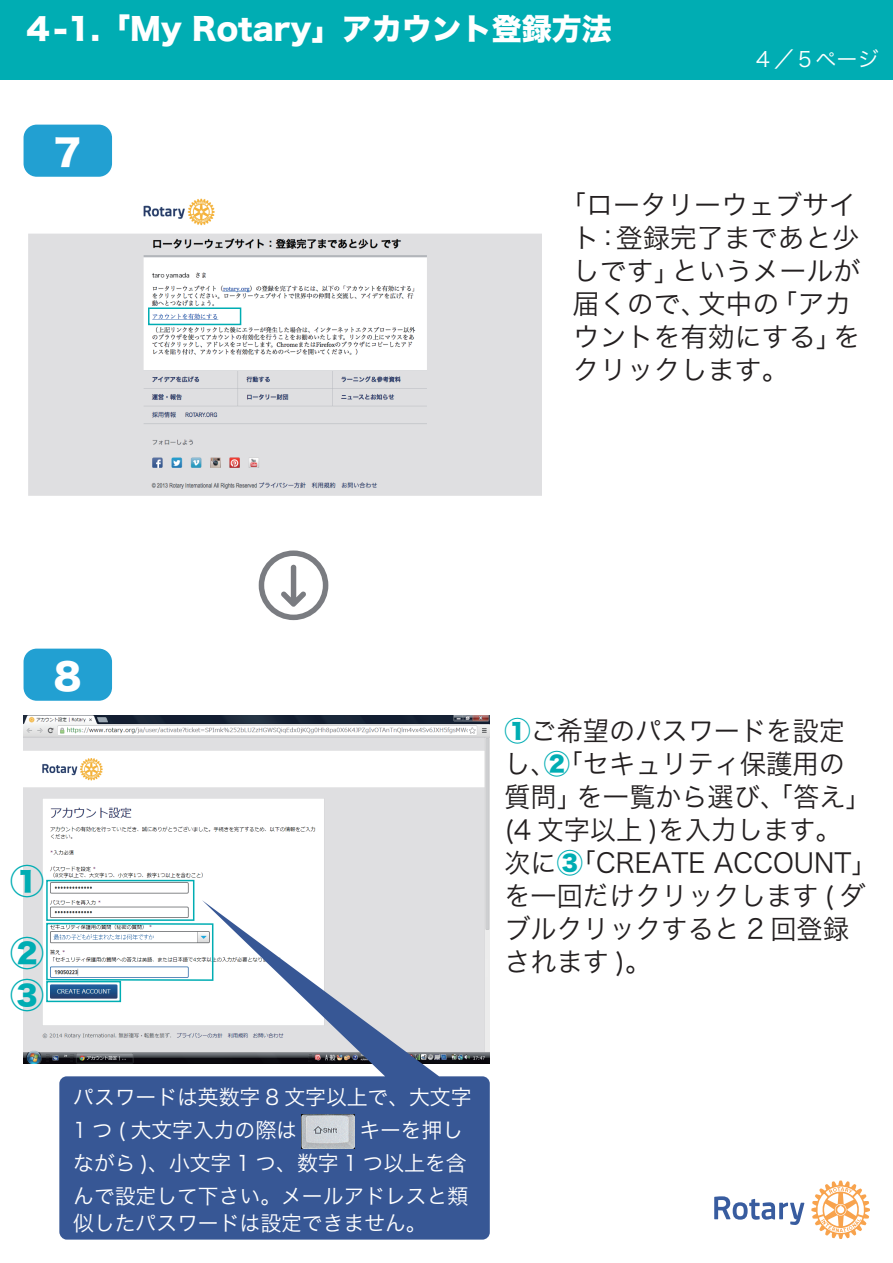
<style>
.page{position:relative;width:893px;height:1263px;background:#fff}
.page>*{position:absolute;margin:0;border:0;box-sizing:border-box;transform-origin:0 0}
.t1{font:35.7px "Hira Kaku Std W8";color:#fff}
.t2{font:34.05px/71.8px "Hira Kaku Std W8";color:#00adb3}
.t3{font:30px "Hira Kaku Std W8";color:#fff}
.t4{font:27px/33px "Hira Kaku Pro N W3";color:#231f20}
.t5{font:21px/33px "Hira Kaku Pro N W3";color:#fff}
.s1{font-family:"Hira Kaku Std W8";color:#00adb3}
</style>
<div class="page">
<div style="left:0;top:0;width:893px;height:80px;background:#00adb3"></div>
<div style="left:24px;top:125px;width:88px;height:52px;background:#22a0d2;border-radius:13px"></div>
<div style="left:24px;top:649px;width:88px;height:52px;background:#22a0d2;border-radius:13px"></div>
<svg style="left:714px;top:1196px;width:90px;height:29px"></svg>
<svg style="left:811px;top:1180px;width:59px;height:59px"></svg>
<img style="left:24px;top:716px;width:465px;height:347px">
<div style="left:46px;top:880px;width:148px;height:41px;border:2px solid #00adb3"></div>
<div style="left:46px;top:981px;width:75px;height:21px;border:2px solid #00adb3"></div>
<svg style="left:45px;top:922px;width:14px;height:60px"></svg>
<svg style="left:59px;top:900px;width:431px;height:339px;fill:#375795"></svg>
<img style="left:28px;top:198px;width:514px;height:298px">
<div style="left:148px;top:307px;width:93px;height:18px;border:2px solid #00adb3"></div>
<img style="left:302px;top:1114px;width:53px;height:35px">
<svg style="left:259px;top:550px;width:69px;height:70px"></svg>
<p class="t3" style="left:24px;top:12px;width:590px">４-1.「My Rotary」アカウント登録方法</p>
<h1 class="t1" style="left:54px;top:132px;width:29px">7</h1>
<p class="t5" style="left:753px;top:41px;width:127px">４／５ページ</p>
<p class="t4" style="left:573px;top:186px;width:289px;text-indent:-14px">「ロータリーウェブサイト：登録完了まであと少しです」というメールが届くので、文中の「アカウントを有効にする」をクリックします。</p>
<h1 class="t1" style="left:54px;top:656px;width:29px">8</h1>
<p class="t2" style="left:10px;top:846px;width:36px">①<br>②</p>
<p class="t2" style="left:10px;top:960px;width:36px">③</p>
<p class="t5" style="left:73px;top:1079px;width:400px">パスワードは英数字 8 文字以上で、大文字<br>1 つ ( 大文字入力の際は　　　キーを押しながら )、小文字 1 つ、数字 1 つ以上を含んで設定して下さい。メールアドレスと類</p>
<p class="t5" style="left:73px;top:1205px;width:355px">似したパスワードは設定できません。</p>
<p class="t4" style="left:504px;top:712px;width:375px"><span class="s1">①</span>ご希望のパスワードを設定し、<span class="s1">②</span>「セキュリティ保護用の質問」を一覧から選び、「答え」(4 文字以上 )を入力します。<br>次に<span class="s1">③</span>「CREATE ACCOUNT」を一回だけクリックします ( ダブルクリックすると 2 回登録されます )。</p>
</div>
